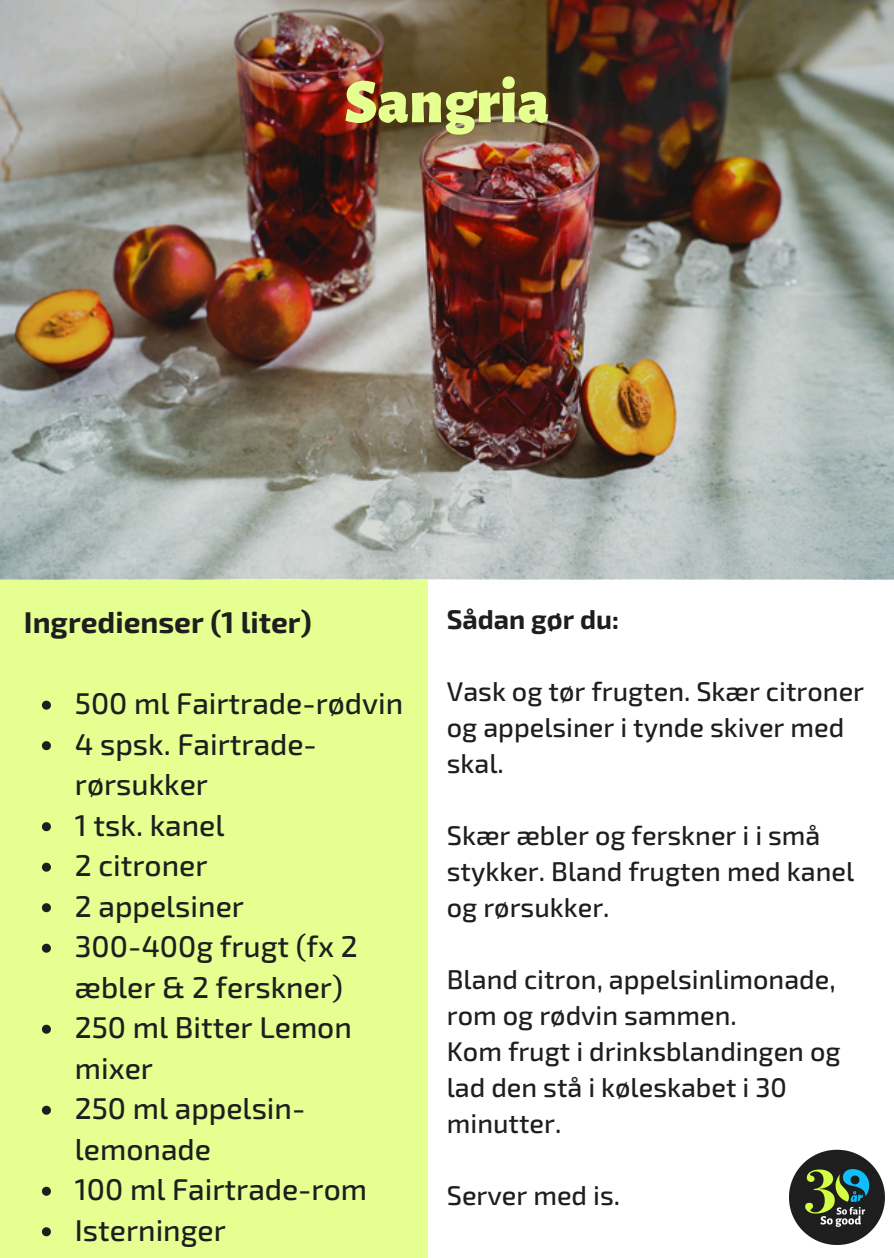
<style>
.page{position:relative;width:894px;height:1258px;background:#fff}
.page>*{position:absolute;margin:0;border:0;box-sizing:border-box;transform-origin:0 0}
.t1{font:900 63px "Alegreya Sans";color:#e5ff90}
.t2{font:500 30px/40.5px "Exo 2";color:#1e1e1e}
.t3{font:700 30px "Exo 2";color:#1e1e1e}
.t4{font:500 27px/36px "Exo 2";color:#1e1e1e}
.t5{font:700 27px "Exo 2";color:#1e1e1e}
</style>
<div class="page">
<div style="left:0;top:579px;width:427px;height:679px;background:#e5ff90"></div>
<img style="left:0;top:0;width:893px;height:579px">
<svg style="left:42px;top:701px;width:9px;height:9px"></svg>
<svg style="left:42px;top:741px;width:9px;height:9px"></svg>
<svg style="left:42px;top:822px;width:9px;height:9px"></svg>
<svg style="left:42px;top:863px;width:9px;height:9px"></svg>
<svg style="left:42px;top:903px;width:9px;height:9px"></svg>
<svg style="left:42px;top:944px;width:9px;height:9px"></svg>
<svg style="left:42px;top:1025px;width:9px;height:9px"></svg>
<svg style="left:42px;top:1106px;width:9px;height:9px"></svg>
<svg style="left:42px;top:1187px;width:9px;height:9px"></svg>
<svg style="left:42px;top:1227px;width:9px;height:9px"></svg>
<img style="left:789px;top:1149px;width:95px;height:96px">
<h2 class="t1" style="left:344px;top:72px;width:206px">Sangria</h2>
<p class="t3" style="left:24px;top:603px;width:289px">Ingredienser (1 liter)</p>
<h1 class="t5" style="left:446px;top:602px;width:174px">Sådan gør du:</h1>
<p class="t2" style="left:75px;top:682px;width:330px">500 ml Fairtrade-rødvin</p>
<p class="t2" style="left:75px;top:722px;width:243px">4 spsk. Fairtrade&shy;rørsukker</p>
<p class="t2" style="left:75px;top:803px;width:151px">1 tsk. kanel</p>
<p class="t2" style="left:75px;top:844px;width:134px">2 citroner</p>
<p class="t2" style="left:75px;top:884px;width:170px">2 appelsiner</p>
<p class="t2" style="left:75px;top:925px;width:284px">300-400g frugt (fx 2 æbler &amp; 2 ferskner)</p>
<h2 class="t2" style="left:75px;top:1006px;width:278px">250 ml Bitter Lemon mixer</h2>
<h2 class="t2" style="left:75px;top:1087px;width:232px">250 ml appelsin&shy;lemonade</h2>
<h2 class="t2" style="left:75px;top:1168px;width:293px">100 ml Fairtrade-rom</h2>
<h2 class="t2" style="left:75px;top:1208px;width:152px">Isterninger</h2>
<h2 class="t4" style="left:446px;top:672px;width:418px">Vask og tør frugten. Skær citroner og appelsiner i tynde skiver med skal.</h2>
<p class="t4" style="left:446px;top:816px;width:409px">Skær æbler og ferskner i i små stykker. Bland frugten med kanel og rørsukker.</p>
<p class="t4" style="left:446px;top:960px;width:395px">Bland citron, appelsinlimonade, rom og rødvin sammen.<br>Kom frugt i drinksblandingen og lad den stå i køleskabet i 30 minutter.</p>
<p class="t4" style="left:446px;top:1176px;width:175px">Server med is.</p>
</div>
